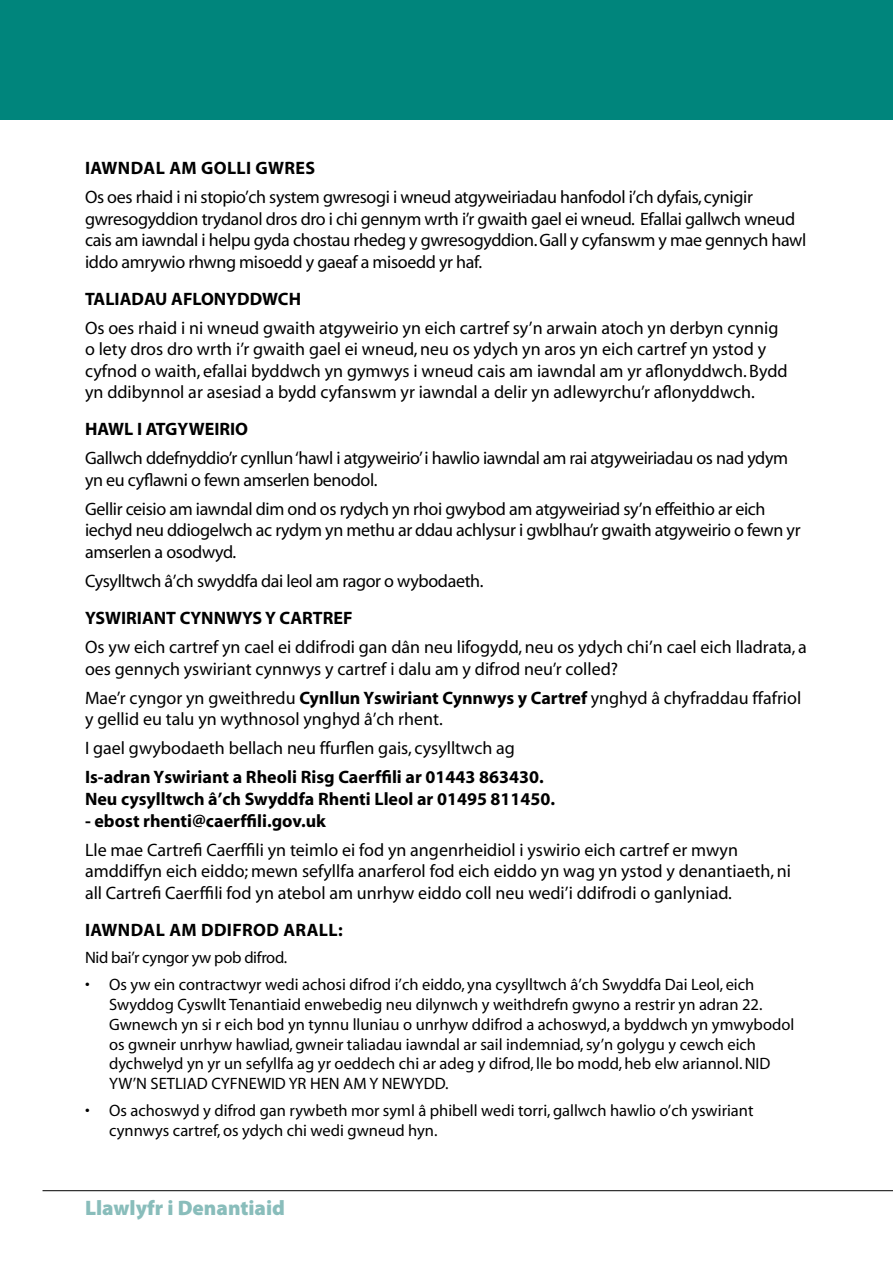
<style>
.page{position:relative;width:893px;height:1263px;background:#fff}
.page>*{position:absolute;margin:0;border:0;box-sizing:border-box;transform-origin:0 0}
.t1{font:900 21px "Myriad Pro";color:#89bdbb}
.t2{font:18px/21.6px "Myriad";letter-spacing:-.005em;color:#000}
.t3{font:700 18px/21.6px "Myriad";color:#000}
.t4{font:700 18px "Myriad";letter-spacing:.02em;color:#000}
.t5{font:16.5px/19.8px "Myriad";color:#000}
.t6{font:16.5px "Myriad";letter-spacing:-.02em;color:#000}
.s1{font-weight:700}
</style>
<div class="page">
<div style="left:0;top:0;width:893px;height:119px;background:#00857c"></div>
<hr style="left:43px;top:1190px;width:850px;height:1px;background:#000">
<p class="t4" style="left:85px;top:159px;width:232px">IAWNDAL AM GOLLI GWRES</p>
<p class="t2" style="left:85px;top:187px;width:723px">Os oes rhaid i ni stopio’ch system gwresogi i wneud atgyweiriadau hanfodol i’ch dyfais, cynigir gwresogyddion trydanol dros dro i chi gennym wrth i’r gwaith gael ei wneud. Efallai gallwch wneud cais am iawndal i helpu gyda chostau rhedeg y gwresogyddion. Gall y cyfanswm y mae gennych hawl iddo amrywio rhwng misoedd y gaeaf a misoedd yr haf.</p>
<p class="t3" style="left:85px;top:288px;width:218px">TALIADAU AFLONYDDWCH</p>
<p class="t2" style="left:85px;top:318px;width:704px">Os oes rhaid i ni wneud gwaith atgyweirio yn eich cartref sy’n arwain atoch yn derbyn cynnig o lety dros dro wrth i’r gwaith gael ei wneud, neu os ydych yn aros yn eich cartref yn ystod y cyfnod o waith, efallai byddwch yn gymwys i wneud cais am iawndal am yr aflonyddwch. Bydd yn ddibynnol ar asesiad a bydd cyfanswm yr iawndal a delir yn adlewyrchu’r aflonyddwch.</p>
<p class="t3" style="left:85px;top:419px;width:165px">HAWL I ATGYWEIRIO</p>
<p class="t2" style="left:85px;top:448px;width:705px">Gallwch ddefnyddio’r cynllun ‘hawl i atgyweirio’ i hawlio iawndal am rai atgyweiriadau os nad ydym yn eu cyflawni o fewn amserlen benodol.</p>
<p class="t2" style="left:85px;top:499px;width:717px">Gellir ceisio am iawndal dim ond os rydych yn rhoi gwybod am atgyweiriad sy’n effeithio ar eich iechyd neu ddiogelwch ac rydym yn methu ar ddau achlysur i gwblhau’r gwaith atgyweirio o fewn yr amserlen a osodwyd.</p>
<p class="t2" style="left:85px;top:571px;width:400px">Cysylltwch â’ch swyddfa dai leol am ragor o wybodaeth.</p>
<p class="t3" style="left:85px;top:608px;width:269px">YSWIRIANT CYNNWYS Y CARTREF</p>
<p class="t2" style="left:85px;top:637px;width:723px">Os yw eich cartref yn cael ei ddifrodi gan dân neu lifogydd, neu os ydych chi’n cael eich lladrata, a oes gennych yswiriant cynnwys y cartref i dalu am y difrod neu’r colled?</p>
<p class="t2" style="left:85px;top:688px;width:718px">Mae’r cyngor yn gweithredu <span class="s1">Cynllun Yswiriant Cynnwys y Cartref</span> ynghyd â chyfraddau ffafriol y gellid eu talu yn wythnosol ynghyd â’ch rhent.</p>
<p class="t2" style="left:85px;top:738px;width:431px">I gael gwybodaeth bellach neu ffurflen gais, cysylltwch ag</p>
<p class="t3" style="left:85px;top:767px;width:472px">Is-adran Yswiriant a Rheoli Risg Caerffili ar 01443 863430.<br>Neu cysylltwch â’ch Swyddfa Rhenti Lleol ar 01495 811450.</p>
<p class="t3" style="left:85px;top:810px;width:242px">- ebost rhenti@caerffili.gov.uk</p>
<p class="t2" style="left:85px;top:840px;width:707px">Lle mae Cartrefi Caerffili yn teimlo ei fod yn angenrheidiol i yswirio eich cartref er mwyn amddiffyn eich eiddo; mewn sefyllfa anarferol fod eich eiddo yn wag yn ystod y denantiaeth, ni all Cartrefi Caerffili fod yn atebol am unrhyw eiddo coll neu wedi’i ddifrodi o ganlyniad.</p>
<p class="t4" style="left:85px;top:920px;width:259px">IAWNDAL AM DDIFROD ARALL:</p>
<p class="t6" style="left:85px;top:949px;width:204px">Nid bai’r cyngor yw pob difrod.</p>
<p class="t5" style="left:109px;top:975px;width:687px;text-indent:-24px">• Os yw ein contractwyr wedi achosi difrod i’ch eiddo, yna cysylltwch â’ch Swyddfa Dai Leol, eich Swyddog Cyswllt Tenantiaid enwebedig neu dilynwch y weithdrefn gwyno a restrir yn adran 22.<br>Gwnewch yn siŵr eich bod yn tynnu lluniau o unrhyw ddifrod a achoswyd, a byddwch yn ymwybodol os gwneir unrhyw hawliad, gwneir taliadau iawndal ar sail indemniad, sy’n golygu y cewch eich dychwelyd yn yr un sefyllfa ag yr oeddech chi ar adeg y difrod, lle bo modd, heb elw ariannol. NID YW’N SETLIAD CYFNEWID YR HEN AM Y NEWYDD.</p>
<p class="t5" style="left:109px;top:1102px;width:646px;text-indent:-24px">• Os achoswyd y difrod gan rywbeth mor syml â phibell wedi torri, gallwch hawlio o’ch yswiriant cynnwys cartref, os ydych chi wedi gwneud hyn.</p>
<p class="t1" style="left:85px;top:1194px;width:202px">Llawlyfr i Denantiaid</p>
</div>
